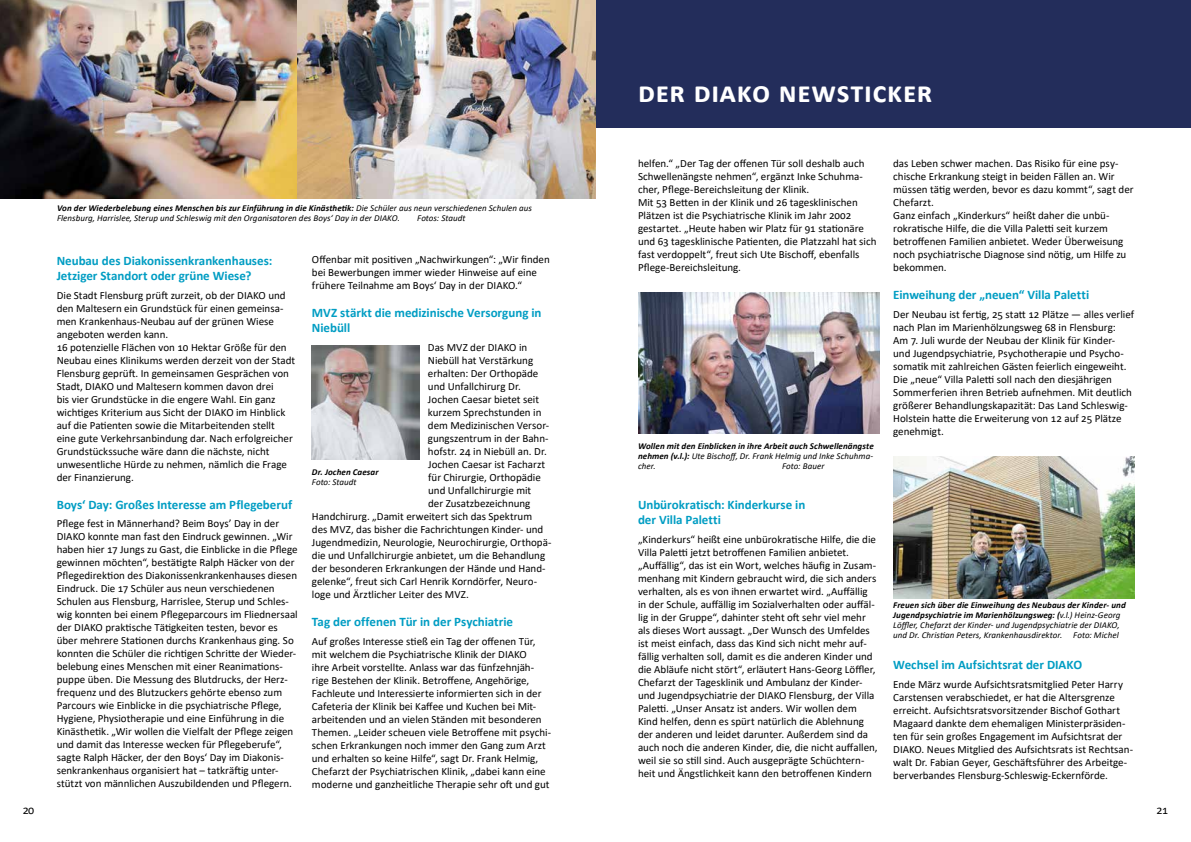
<style>
.page{position:relative;width:1191px;height:842px;background:#fff}
.page>*{position:absolute;margin:0;border:0;box-sizing:border-box;transform-origin:0 0}
.t1{font:700 30px "Calibri";letter-spacing:.02em;color:#fff}
.t2{font:700 13px/15px "Calibri";letter-spacing:-.005em;color:#009dc3}
.t3{font:12px "Calibri";color:#000}
.t4{font:11px/13px "Calibri";letter-spacing:-.005em;color:#000}
.t5{font:italic 9px/10px "Calibri";letter-spacing:.005em;color:#000}
.t6{font:italic 700 9px/10px "Calibri";letter-spacing:.01em;color:#000;text-align:justify}
.s1{font-weight:700}
.s2{font-weight:400}
</style>
<div class="page">
<div style="left:595px;top:0;width:596px;height:128px;background:#232d5b"></div>
<img style="left:0;top:0;width:595px;height:198px">
<img style="left:312px;top:346px;width:108px;height:113px">
<img style="left:638px;top:292px;width:241px;height:142px">
<img style="left:893px;top:456px;width:241px;height:142px">
<p class="t5" style="left:57px;top:202px;width:476px"><span class="s1">Von der Wiederbelebung eines Menschen bis zur Einführung in die Kinästhetik:</span> Die Schüler aus neun verschiedenen Schulen aus<br>Flensburg, Harrislee, Sterup und Schleswig mit den Organisatoren des Boys‘ Day in der DIAKO.</p>
<p class="t5" style="left:417px;top:212px;width:50px">Fotos: Staudt</p>
<p class="t2" style="left:57px;top:253px;width:217px">Neubau des Diakonissenkrankenhauses:<br>Jetziger Standort oder grüne Wiese?</p>
<p class="t4" style="left:57px;top:288px;width:240px">Die Stadt Flensburg prüft zurzeit, ob der DIAKO und den Maltesern ein Grundstück für einen gemeinsa&shy;men Krankenhaus-Neubau auf der grünen Wiese angeboten werden kann.<br>16 potenzielle Flächen von 10 Hektar Größe für den Neubau eines Klinikums werden derzeit von der Stadt Flensburg geprüft. In gemeinsamen Gesprächen von Stadt, DIAKO und Maltesern kommen davon drei<br>bis vier Grundstücke in die engere Wahl. Ein ganz wichtiges Kriterium aus Sicht der DIAKO im Hinblick auf die Patienten sowie die Mitarbeitenden stellt eine gute Verkehrsanbindung dar. Nach erfolgreicher Grundstückssuche wäre dann die nächste, nicht unwesentliche Hürde zu nehmen, nämlich die Frage der Finanzierung.</p>
<p class="t2" style="left:57px;top:497px;width:237px">Boys‘ Day: Großes Interesse am Pflegeberuf</p>
<p class="t4" style="left:57px;top:517px;width:242px">Pflege fest in Männerhand? Beim Boys’ Day in der DIAKO konnte man fast den Eindruck gewinnen. „Wir haben hier 17 Jungs zu Gast, die Einblicke in die Pflege gewinnen möchten“, bestätigte Ralph Häcker von der Pflegedirektion des Diakonissenkrankenhauses diesen Eindruck. Die 17 Schüler aus neun verschiedenen Schulen aus Flensburg, Harrislee, Sterup und Schles&shy;wig konnten bei einem Pflegeparcours im Fliednersaal der DIAKO praktische Tätigkeiten testen, bevor es über mehrere Stationen durchs Krankenhaus ging. So konnten die Schüler die richtigen Schritte der Wieder&shy;belebung eines Menschen mit einer Reanimations&shy;puppe üben. Die Messung des Blutdrucks, der Herz&shy;frequenz und des Blutzuckers gehörte ebenso zum Parcours wie Einblicke in die psychiatrische Pflege, Hygiene, Physiotherapie und eine Einführung in die Kinästhetik. „Wir wollen die Vielfalt der Pflege zeigen und damit das Interesse wecken für Pflegeberufe“, sagte Ralph Häcker, der den Boys‘ Day im Diakonis&shy;senkrankenhaus organisiert hat – tatkräftig unter&shy;stützt von männlichen Auszubildenden und Pflegern.</p>
<p class="t4" style="left:312px;top:253px;width:239px">Offenbar mit positiven „Nachwirkungen“: „Wir finden bei Bewerbungen immer wieder Hinweise auf eine frühere Teilnahme am Boys‘ Day in der DIAKO.“</p>
<p class="t2" style="left:312px;top:305px;width:231px">MVZ stärkt die medizinische Versorgung in<br>Niebüll</p>
<p class="t4" style="left:428px;top:341px;width:101px">Das MVZ der DIAKO in</p>
<p class="t4" style="left:428px;top:354px;width:107px">Niebüll hat Verstärkung</p>
<p class="t4" style="left:428px;top:367px;width:112px">erhalten: Der Orthopäde</p>
<p class="t4" style="left:428px;top:380px;width:94px">und Unfallchirurg Dr.</p>
<p class="t4" style="left:428px;top:393px;width:113px">Jochen Caesar bietet seit</p>
<p class="t4" style="left:428px;top:406px;width:115px">kurzem Sprechstunden in</p>
<p class="t4" style="left:428px;top:419px;width:123px">dem Medizinischen Versor-</p>
<p class="t4" style="left:428px;top:432px;width:122px">gungszentrum in der Bahn-</p>
<p class="t4" style="left:428px;top:445px;width:120px">hofstr. 24 in Niebüll an. Dr.</p>
<p class="t4" style="left:428px;top:458px;width:119px">Jochen Caesar ist Facharzt</p>
<p class="t4" style="left:428px;top:471px;width:114px">für Chirurgie, Orthopädie</p>
<p class="t4" style="left:428px;top:484px;width:105px">und Unfallchirurgie mit</p>
<p class="t4" style="left:428px;top:497px;width:104px">der Zusatzbezeichnung</p>
<p class="t4" style="left:312px;top:510px;width:222px">Handchirurg. „Damit erweitert sich das Spektrum</p>
<p class="t4" style="left:312px;top:523px;width:233px">des MVZ, das bisher die Fachrichtungen Kinder- und</p>
<p class="t4" style="left:312px;top:536px;width:241px">Jugendmedizin, Neurologie, Neurochirurgie, Orthopä-</p>
<p class="t4" style="left:312px;top:549px;width:235px">die und Unfallchirurgie anbietet, um die Behandlung</p>
<p class="t4" style="left:312px;top:562px;width:235px">der besonderen Erkrankungen der Hände und Hand-</p>
<p class="t4" style="left:312px;top:575px;width:227px">gelenke“, freut sich Carl Henrik Korndörfer, Neuro-</p>
<p class="t4" style="left:312px;top:588px;width:158px">loge und Ärztlicher Leiter des MVZ.</p>
<p class="t2" style="left:312px;top:614px;width:203px">Tag der offenen Tür in der Psychiatrie</p>
<p class="t4" style="left:312px;top:634px;width:241px">Auf großes Interesse stieß ein Tag der offenen Tür, mit welchem die Psychiatrische Klinik der DIAKO<br>ihre Arbeit vorstellte. Anlass war das fünfzehnjäh&shy;rige Bestehen der Klinik. Betroffene, Angehörige, Fachleute und Interessierte informierten sich in der Cafeteria der Klinik bei Kaffee und Kuchen bei Mit&shy;arbeitenden und an vielen Ständen mit besonderen Themen. „Leider scheuen viele Betroffene mit psychi&shy;schen Erkrankungen noch immer den Gang zum Arzt und erhalten so keine Hilfe“, sagt Dr. Frank Helmig, Chefarzt der Psychiatrischen Klinik, „dabei kann eine moderne und ganzheitliche Therapie sehr oft und gut</p>
<p class="t6" style="left:312px;top:466px;width:68px">Dr. Jochen Caesar</p>
<p class="t5" style="left:312px;top:476px;width:46px">Foto: Staudt</p>
<h1 class="t1" style="left:638px;top:71px;width:296px">der diako newsticker</h1>
<p class="t4" style="left:638px;top:157px;width:240px">helfen.“ „Der Tag der offenen Tür soll deshalb auch Schwellenängste nehmen“, ergänzt Inke Schuhma&shy;cher, Pflege-Bereichsleitung der Klinik.<br>Mit 53 Betten in der Klinik und 26 tagesklinischen Plätzen ist die Psychiatrische Klinik im Jahr 2002 gestartet. „Heute haben wir Platz für 91 stationäre und 63 tagesklinische Patienten, die Platzzahl hat sich fast verdoppelt“, freut sich Ute Bischoff, ebenfalls Pflege-Bereichsleitung.</p>
<p class="t6" style="left:638px;top:441px;width:237px">Wollen mit den Einblicken in ihre Arbeit auch Schwellenängste nehmen (v.l.): <span class="s2">Ute Bischoff, Dr. Frank Helmig und Inke Schuhma&shy;cher.</span></p>
<p class="t5" style="left:782px;top:461px;width:44px">Foto: Bauer</p>
<p class="t2" style="left:638px;top:497px;width:169px">Unbürokratisch: Kinderkurse in der Villa Paletti</p>
<p class="t4" style="left:638px;top:532px;width:241px">„Kinderkurs“ heißt eine unbürokratische Hilfe, die die Villa Paletti jetzt betroffenen Familien anbietet. „Auffällig“, das ist ein Wort, welches häufig in Zusam&shy;menhang mit Kindern gebraucht wird, die sich anders verhalten, als es von ihnen erwartet wird. „Auffällig in der Schule, auffällig im Sozialverhalten oder auffäl&shy;lig in der Gruppe“, dahinter steht oft sehr viel mehr als dieses Wort aussagt. „Der Wunsch des Umfeldes ist meist einfach, dass das Kind sich nicht mehr auf&shy;fällig verhalten soll, damit es die anderen Kinder und die Abläufe nicht stört“, erläutert Hans-Georg Löffler, Chefarzt der Tagesklinik und Ambulanz der Kinder&shy;und Jugendpsychiatrie der DIAKO Flensburg, der Villa Paletti. „Unser Ansatz ist anders. Wir wollen dem Kind helfen, denn es spürt natürlich die Ablehnung der anderen und leidet darunter. Außerdem sind da auch noch die anderen Kinder, die, die nicht auffallen, weil sie so still sind. Auch ausgeprägte Schüchtern&shy;heit und Ängstlichkeit kann den betroffenen Kindern</p>
<p class="t4" style="left:893px;top:157px;width:242px">das Leben schwer machen. Das Risiko für eine psy&shy;chische Erkrankung steigt in beiden Fällen an. Wir müssen tätig werden, bevor es dazu kommt“, sagt der Chefarzt.<br>Ganz einfach „Kinderkurs“ heißt daher die unbü&shy;rokratische Hilfe, die die Villa Paletti seit kurzem betroffenen Familien anbietet. Weder Überweisung noch psychiatrische Diagnose sind nötig, um Hilfe zu bekommen.</p>
<p class="t2" style="left:893px;top:287px;width:197px">Einweihung der „neuen“ Villa Paletti</p>
<p class="t4" style="left:893px;top:307px;width:242px">Der Neubau ist fertig, 25 statt 12 Plätze — alles verlief nach Plan im Marienhölzungsweg 68 in Flensburg:<br>Am 7. Juli wurde der Neubau der Klinik für Kinder&shy;und Jugendpsychiatrie, Psychotherapie und Psycho&shy;somatik mit zahlreichen Gästen feierlich eingeweiht.<br>Die „neue“ Villa Paletti soll nach den diesjährigen Sommerferien ihren Betrieb aufnehmen. Mit deutlich größerer Behandlungskapazität: Das Land Schleswig-Holstein hatte die Erweiterung von 12 auf 25 Plätze genehmigt.</p>
<p class="t5" style="left:893px;top:599px;width:234px"><span class="s1">Freuen sich über die Einweihung des Neubaus der Kinder- und Jugendpsychiatrie im Marienhölzungsweg: (</span>v.l.) Heinz-Georg Löffler, Chefarzt der Kinder- und Jugendpsychiatrie der DIAKO, und Dr. Christian Peters, Krankenhausdirektor. Foto: Michel</p>
<p class="t2" style="left:893px;top:657px;width:190px">Wechsel im Aufsichtsrat der DIAKO</p>
<p class="t4" style="left:893px;top:677px;width:241px">Ende März wurde Aufsichtsratsmitglied Peter Harry Carstensen verabschiedet, er hat die Altersgrenze erreicht. Aufsichtsratsvorsitzender Bischof Gothart Magaard dankte dem ehemaligen Ministerpräsiden&shy;ten für sein großes Engagement im Aufsichtsrat der DIAKO. Neues Mitglied des Aufsichtsrats ist Rechtsan&shy;walt Dr. Fabian Geyer, Geschäftsführer des Arbeitge&shy;berverbandes Flensburg-Schleswig-Eckernförde.</p>
<p class="t3" style="left:23px;top:801px;width:13px">20</p>
<p class="t3" style="left:1156px;top:801px;width:13px">21</p>
</div>
